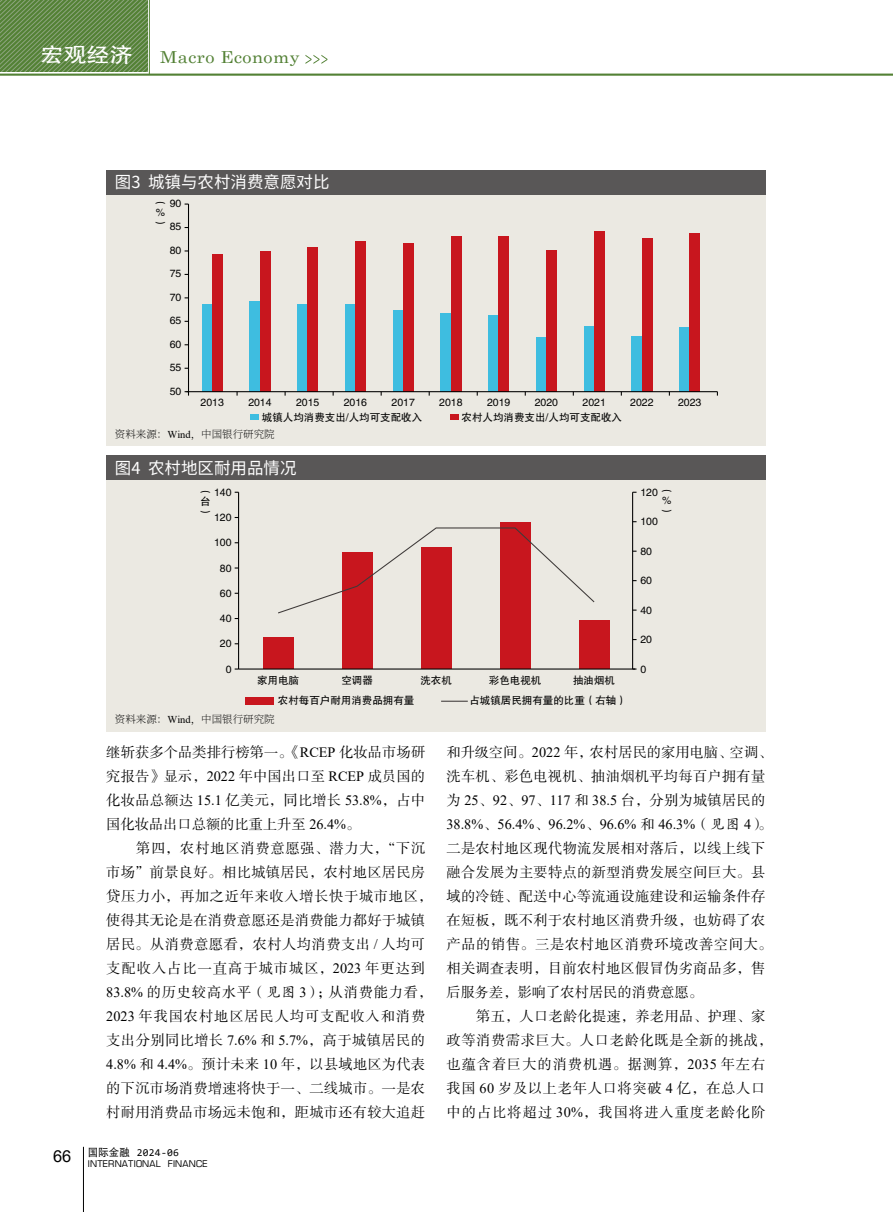
<style>
.page{position:relative;width:893px;height:1212px;background:#fff}
.page>*{position:absolute;margin:0;border:0;box-sizing:border-box;transform-origin:0 0}
.t1{font:21px "FZHTJW GB1 0";color:#fff;scale:1.1 1}
.t2{font:16.5px "Source Han Sans SC";color:#fff}
.t3{font:16.5px "Century Schoolbook";letter-spacing:.025em;color:#538135;scale:1.1 1}
.t4{font:14.25px/24px "FZSSK GBK1 0";letter-spacing:.02em;color:#000}
.t5{font:14.25px/24px "FZSSK GBK1 0";letter-spacing:.05em;color:#000}
.t6{font:14.25px "Times New Roman";color:#000}
.t7{font:10.5px/10.5px "FZHTK GBK1 0";color:#000;text-align:justify}
.t8{font:200 10.5px "Source Han Serif CN";color:#000}
.t9{font:10.5px "Consolas";letter-spacing:.025em;color:#000}
.t10{font:9px "Eurostile";letter-spacing:.025em;color:#000}
.s1{font-family:"Times New Roman";font-weight:400}
.s2{font-family:"Times New Roman"}
.s3{font-family:"FZKTK GBK1 0"}
.s4{font-family:"Arial";font-size:16.5px}
.s5{font-family:"DFP Hei W5 GB"}
.s6{font-family:"FZSSK GBK1 0"}
</style>
<div class="page">
<svg style="left:0;top:0;width:147px;height:72px;background:#648b4b"></svg>
<hr style="left:0;top:74px;width:893px;height:2px;background:#538135">
<svg style="left:305px;top:55px;width:22px;height:9px"></svg>
<hr style="left:149px;top:0;width:1px;height:75px;background:#538135">
<hr style="left:83px;top:1147px;width:1px;height:65px;background:#000">
<div style="left:106px;top:185px;width:659px;height:261px;background:#ebe9e2"></div>
<div style="left:106px;top:170px;width:659px;height:24px;background:#595757"></div>
<div style="left:250px;top:414px;width:9px;height:6px;background:#3ebde0"></div>
<div style="left:450px;top:414px;width:8px;height:6px;background:#c8161e"></div>
<div style="left:202px;top:304px;width:10px;height:88px;background:#3ebde0"></div>
<div style="left:212px;top:254px;width:11px;height:138px;background:#c8161e"></div>
<div style="left:250px;top:301px;width:10px;height:91px;background:#3ebde0"></div>
<div style="left:260px;top:251px;width:10px;height:141px;background:#c8161e"></div>
<div style="left:297px;top:304px;width:11px;height:88px;background:#3ebde0"></div>
<div style="left:308px;top:247px;width:10px;height:145px;background:#c8161e"></div>
<div style="left:345px;top:304px;width:11px;height:88px;background:#3ebde0"></div>
<div style="left:355px;top:241px;width:11px;height:151px;background:#c8161e"></div>
<div style="left:393px;top:311px;width:10px;height:81px;background:#3ebde0"></div>
<div style="left:403px;top:243px;width:11px;height:149px;background:#c8161e"></div>
<div style="left:441px;top:314px;width:10px;height:78px;background:#3ebde0"></div>
<div style="left:451px;top:237px;width:10px;height:155px;background:#c8161e"></div>
<div style="left:488px;top:315px;width:11px;height:77px;background:#3ebde0"></div>
<div style="left:499px;top:236px;width:10px;height:156px;background:#c8161e"></div>
<div style="left:536px;top:337px;width:10px;height:55px;background:#3ebde0"></div>
<div style="left:546px;top:250px;width:11px;height:142px;background:#c8161e"></div>
<div style="left:584px;top:326px;width:10px;height:66px;background:#3ebde0"></div>
<div style="left:594px;top:231px;width:11px;height:161px;background:#c8161e"></div>
<div style="left:632px;top:337px;width:10px;height:55px;background:#3ebde0"></div>
<div style="left:642px;top:238px;width:10px;height:154px;background:#c8161e"></div>
<div style="left:679px;top:327px;width:11px;height:65px;background:#3ebde0"></div>
<div style="left:690px;top:233px;width:10px;height:159px;background:#c8161e"></div>
<hr style="left:188px;top:204px;width:1px;height:188px;background:#000">
<hr style="left:187px;top:391px;width:530px;height:1px;background:#000">
<div style="left:106px;top:471px;width:659px;height:261px;background:#ebe9e2"></div>
<div style="left:106px;top:456px;width:659px;height:24px;background:#595757"></div>
<div style="left:263px;top:637px;width:30px;height:32px;background:#c8161e"></div>
<div style="left:342px;top:553px;width:30px;height:116px;background:#c8161e"></div>
<div style="left:421px;top:547px;width:30px;height:122px;background:#c8161e"></div>
<div style="left:500px;top:522px;width:30px;height:147px;background:#c8161e"></div>
<div style="left:579px;top:620px;width:30px;height:49px;background:#c8161e"></div>
<hr style="left:239px;top:668px;width:396px;height:1px;background:#000">
<hr style="left:238px;top:492px;width:1px;height:177px;background:#000">
<hr style="left:632px;top:492px;width:1px;height:177px;background:#000">
<svg style="left:278px;top:527px;width:317px;height:87px"></svg>
<div style="left:246px;top:697px;width:28px;height:8px;background:#c8161e"></div>
<svg style="left:441px;top:701px;width:27px;height:1px"></svg>
<h1 class="t1" style="left:40px;top:43px;width:85px">宏观经济</h1>
<p class="t3" style="left:160px;top:43px;width:128px">Macro Economy</p>
<p class="t2" style="left:115px;top:172px;width:216px">图3 城镇与农村消费意愿对比</p>
<p class="t7" style="left:155px;top:197px;width:11px">︵ % ︶</p>
<p class="t7" style="left:170px;top:198px;width:13px">90</p>
<p class="t7" style="left:170px;top:222px;width:13px">85</p>
<p class="t7" style="left:170px;top:245px;width:13px">80</p>
<p class="t7" style="left:170px;top:269px;width:13px">75</p>
<p class="t7" style="left:170px;top:292px;width:13px">70</p>
<p class="t7" style="left:170px;top:316px;width:13px">65</p>
<p class="t7" style="left:170px;top:339px;width:13px">60</p>
<p class="t7" style="left:170px;top:363px;width:13px">55</p>
<p class="t7" style="left:170px;top:386px;width:13px">50</p>
<p class="t7" style="left:201px;top:397px;width:25px">2013</p>
<p class="t7" style="left:248px;top:397px;width:25px">2014</p>
<p class="t7" style="left:296px;top:397px;width:25px">2015</p>
<p class="t7" style="left:344px;top:397px;width:25px">2016</p>
<p class="t7" style="left:392px;top:397px;width:25px">2017</p>
<p class="t7" style="left:439px;top:397px;width:25px">2018</p>
<p class="t7" style="left:487px;top:397px;width:25px">2019</p>
<p class="t7" style="left:535px;top:397px;width:25px">2020</p>
<p class="t7" style="left:583px;top:397px;width:25px">2021</p>
<p class="t7" style="left:630px;top:397px;width:25px">2022</p>
<p class="t7" style="left:678px;top:397px;width:25px">2023</p>
<p class="t7" style="left:262px;top:412px;width:162px">城镇人均消费支出/人均可支配收入</p>
<p class="t7" style="left:462px;top:412px;width:162px">农村人均消费支出/人均可支配收入</p>
<p class="t8" style="left:115px;top:428px;width:161px">资料来源：<span class="s1">Wind</span>，中国银行研究院</p>
<p class="t2" style="left:115px;top:458px;width:183px">图4 农村地区耐用品情况</p>
<p class="t7" style="left:214px;top:487px;width:19px">140</p>
<p class="t7" style="left:214px;top:513px;width:19px">120</p>
<p class="t7" style="left:214px;top:538px;width:19px">100</p>
<p class="t7" style="left:220px;top:563px;width:13px">80</p>
<p class="t7" style="left:220px;top:588px;width:13px">60</p>
<p class="t7" style="left:220px;top:614px;width:13px">40</p>
<p class="t7" style="left:220px;top:639px;width:13px">20</p>
<p class="t7" style="left:226px;top:664px;width:7px">0</p>
<p class="t7" style="left:200px;top:486px;width:11px">︵台︶</p>
<p class="t7" style="left:257px;top:675px;width:43px">家用电脑</p>
<p class="t7" style="left:341px;top:675px;width:33px">空调器</p>
<p class="t7" style="left:420px;top:675px;width:33px">洗衣机</p>
<p class="t7" style="left:489px;top:675px;width:54px">彩色电视机</p>
<p class="t7" style="left:573px;top:675px;width:43px">抽油烟机</p>
<p class="t7" style="left:278px;top:696px;width:138px">农村每百户耐用消费品拥有量</p>
<p class="t7" style="left:469px;top:696px;width:159px">占城镇居民拥有量的比重（右轴）</p>
<p class="t8" style="left:115px;top:713px;width:161px">资料来源：<span class="s1">Wind</span>，中国银行研究院</p>
<p class="t7" style="left:640px;top:487px;width:19px">120</p>
<p class="t7" style="left:640px;top:516px;width:19px">100</p>
<p class="t7" style="left:640px;top:546px;width:13px">80</p>
<p class="t7" style="left:640px;top:575px;width:13px">60</p>
<p class="t7" style="left:640px;top:605px;width:13px">40</p>
<p class="t7" style="left:640px;top:634px;width:13px">20</p>
<p class="t7" style="left:640px;top:664px;width:7px">0</p>
<p class="t7" style="left:661px;top:485px;width:11px">︵ % ︶</p>
<p class="t4" style="left:106px;top:740px;width:320px;text-align:justify">继斩获多个品类排行榜第一。《<span class="s2">RCEP</span> 化妆品市场研究报告》显示，<span class="s2">2022</span> 年中国出口至 <span class="s2">RCEP</span> 成员国的化妆品总额达 <span class="s2">15.1</span> 亿美元，同比增长 <span class="s2">53.8%</span>，占中国化妆品出口总额的比重上升至 <span class="s2">26.4%</span>。</p>
<p class="t4" style="left:106px;top:836px;width:328px;text-indent:30px">第四，农村地区消费意愿强、潜力大，“下沉市场”前景良好。相比城镇居民，农村地区居民房贷压力小，再加之近年来收入增长快于城市地区，使得其无论是在消费意愿还是消费能力都好于城镇居民。从消费意愿看，农村人均消费支出 <span class="s2">/</span> 人均可支配收入占比一直高于城市城区，<span class="s2">2023</span> 年更达到<br><span class="s2">83.8%</span> 的历史较高水平（<span class="s3">见图</span> <span class="s2">3</span>）；从消费能力看，<br><span class="s2">2023</span> 年我国农村地区居民人均可支配收入和消费支出分别同比增长 <span class="s2">7.6%</span> 和 <span class="s2">5.7%</span>，高于城镇居民的<br><span class="s2">4.8%</span> 和 <span class="s2">4.4%</span>。预计未来 <span class="s2">10</span> 年，以县域地区为代表的下沉市场消费增速将快于一、二线城市。一是农村耐用消费品市场远未饱和，距城市还有较大追赶</p>
<p class="t9" style="left:53px;top:1145px;width:127px"><span class="s4">66</span> <span class="s5">国际金融</span> 2024-06</p>
<p class="t10" style="left:88px;top:1158px;width:121px">INTERNATIONAL FINANCE</p>
<p class="t4" style="left:446px;top:740px;width:328px">和升级空间。<span class="s2">2022</span> 年，农村居民的家用电脑、空调、洗车机、彩色电视机、抽油烟机平均每百户拥有量为 <span class="s2">25</span>、<span class="s2">92</span>、<span class="s2">97</span>、<span class="s2">117</span> 和 <span class="s2">38.5</span> 台，分别为城镇居民的</p>
<p class="t6" style="left:446px;top:814px;width:328px">38.8%<span class="s6">、</span>56.4%<span class="s6">、</span>96.2%<span class="s6">、</span>96.6% <span class="s6">和</span> 46.3%<span class="s6">（</span><span class="s3">见图</span> 4<span class="s6">）。</span></p>
<p class="t4" style="left:446px;top:836px;width:327px">二是农村地区现代物流发展相对落后，以线上线下融合发展为主要特点的新型消费发展空间巨大。县域的冷链、配送中心等流通设施建设和运输条件存在短板，既不利于农村地区消费升级，也妨碍了农产品的销售。三是农村地区消费环境改善空间大。相关调查表明，目前农村地区假冒伪劣商品多，售后服务差，影响了农村居民的消费意愿。</p>
<p class="t5" style="left:446px;top:1004px;width:327px;text-indent:30px">第五，人口老龄化提速，养老用品、护理、家政等消费需求巨大。人口老龄化既是全新的挑战，也蕴含着巨大的消费机遇。据测算，<span class="s2">2035</span> 年左右我国 <span class="s2">60</span> 岁及以上老年人口将突破 <span class="s2">4</span> 亿，在总人口中的占比将超过 <span class="s2">30%</span>，我国将进入重度老龄化阶</p>
</div>
